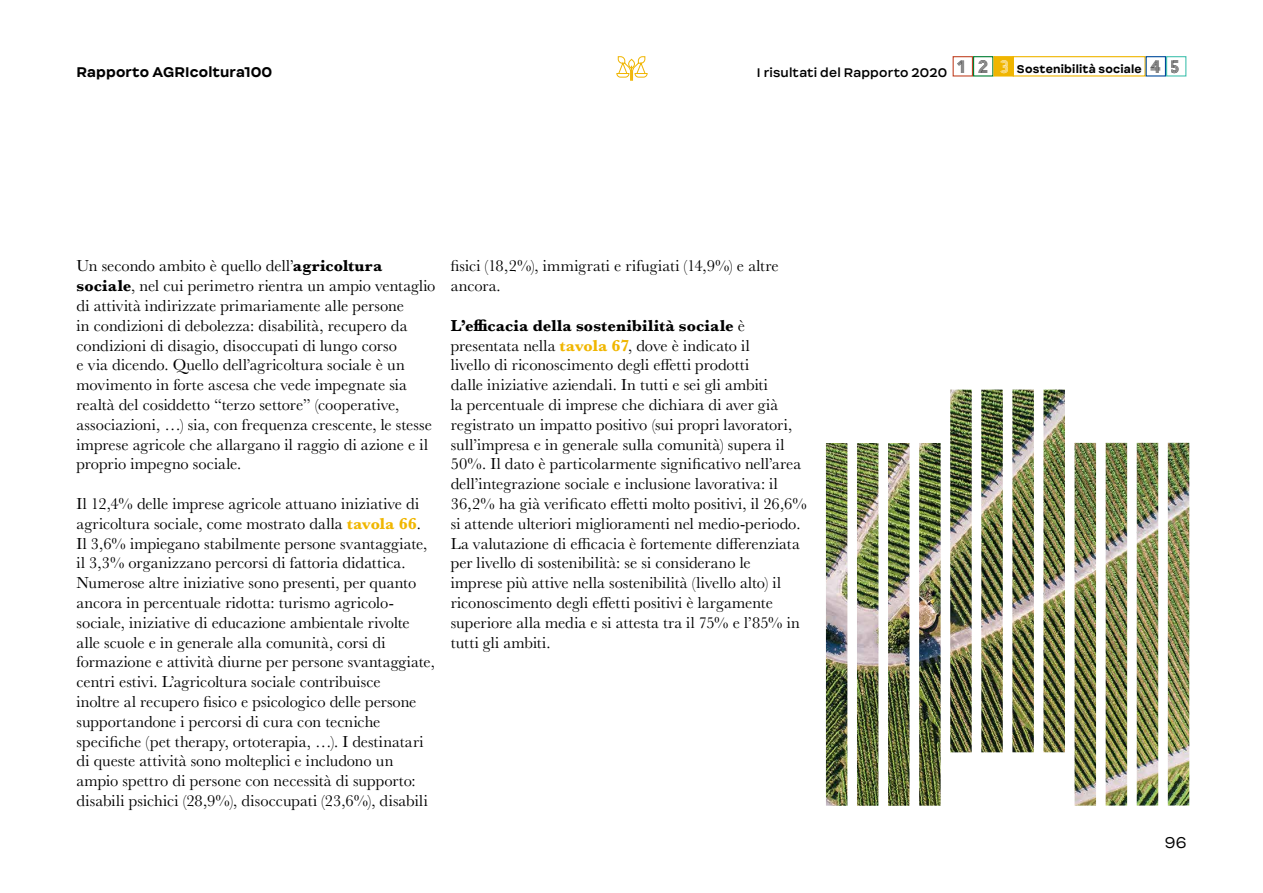
<style>
.page{position:relative;width:1263px;height:893px;background:#fff}
.page>*{position:absolute;margin:0;border:0;box-sizing:border-box;transform-origin:0 0}
.t1{font:18px "Arya Triple";color:#000}
.t2{font:16.5px/19.8px "Baskerville";color:#000}
.t3{font:300 15px "Internacional";color:#000}
.t4{font:700 13.5px "Internacional";letter-spacing:.01em;color:#000}
.t5{font:600 12px "Internacional";letter-spacing:.015em;color:#000}
.t6{font:700 10.8px "Internacional";letter-spacing:.02em;color:#000}
.s1{font-weight:700}
.s2{font-weight:700;color:#f0b600}
</style>
<div class="page">
<svg style="left:617px;top:56px;width:30px;height:25px"></svg>
<div style="left:952px;top:56px;width:21px;height:21px;border:1px solid #c24729"></div>
<div style="left:1013px;top:56px;width:132px;height:21px;border:1px solid #f0b500"></div>
<div style="left:973px;top:56px;width:20px;height:21px;border:1px solid #007d32"></div>
<div style="left:1145px;top:56px;width:21px;height:21px;border:1px solid #004b9b"></div>
<div style="left:993px;top:56px;width:21px;height:21px;background:#f0b500;border:1px solid #f0b500"></div>
<div style="left:1166px;top:56px;width:20px;height:21px;border:1px solid #45c2b0"></div>
<img style="left:826px;top:390px;width:363px;height:416px">
<p class="t4" style="left:77px;top:63px;width:197px">Rapporto AGRIcoltura100</p>
<p class="t5" style="left:757px;top:64px;width:254px">I risultati del Rapporto 2020 <sup>1</sup> <sup>2</sup> <sup>3</sup></p>
<p class="t1" style="left:1150px;top:56px;width:32px">4 5</p>
<p class="t6" style="left:1017px;top:62px;width:126px">Sostenibilità sociale</p>
<p class="t2" style="left:77px;top:256px;width:360px">Un secondo ambito è quello dell’<span class="s1">agricoltura sociale</span>, nel cui perimetro rientra un ampio ventaglio di attività indirizzate primariamente alle persone<br>in condizioni di debolezza: disabilità, recupero da condizioni di disagio, disoccupati di lungo corso<br>e via dicendo. Quello dell’agricoltura sociale è un movimento in forte ascesa che vede impegnate sia realtà del cosiddetto “terzo settore” (cooperative, associazioni, …) sia, con frequenza crescente, le stesse imprese agricole che allargano il raggio di azione e il proprio impegno sociale.</p>
<p class="t2" style="left:77px;top:494px;width:360px">Il 12,4% delle imprese agricole attuano iniziative di agricoltura sociale, come mostrato dalla <span class="s2">tavola 66</span>.<br>Il 3,6% impiegano stabilmente persone svantaggiate, il 3,3% organizzano percorsi di fattoria didattica.<br>Numerose altre iniziative sono presenti, per quanto ancora in percentuale ridotta: turismo agricolo&shy;sociale, iniziative di educazione ambientale rivolte alle scuole e in generale alla comunità, corsi di formazione e attività diurne per persone svantaggiate, centri estivi. L’agricoltura sociale contribuisce<br>inoltre al recupero fisico e psicologico delle persone supportandone i percorsi di cura con tecniche specifiche (pet therapy, ortoterapia, …). I destinatari di queste attività sono molteplici e includono un ampio spettro di persone con necessità di supporto: disabili psichici (28,9%), disoccupati (23,6%), disabili</p>
<p class="t2" style="left:451px;top:256px;width:329px">fisici (18,2%), immigrati e rifugiati (14,9%) e altre ancora.</p>
<p class="t2" style="left:451px;top:316px;width:358px"><span class="s1">L’efficacia della sostenibilità sociale</span> è presentata nella <span class="s2">tavola 67</span>, dove è indicato il<br>livello di riconoscimento degli effetti prodotti<br>dalle iniziative aziendali. In tutti e sei gli ambiti<br>la percentuale di imprese che dichiara di aver già registrato un impatto positivo (sui propri lavoratori, sull’impresa e in generale sulla comunità) supera il 50%. Il dato è particolarmente significativo nell’area dell’integrazione sociale e inclusione lavorativa: il 36,2% ha già verificato effetti molto positivi, il 26,6% si attende ulteriori miglioramenti nel medio-periodo.<br>La valutazione di efficacia è fortemente differenziata per livello di sostenibilità: se si considerano le imprese più attive nella sostenibilità (livello alto) il riconoscimento degli effetti positivi è largamente superiore alla media e si attesta tra il 75% e l’85% in tutti gli ambiti.</p>
<p class="t3" style="left:1165px;top:833px;width:23px">96</p>
</div>
